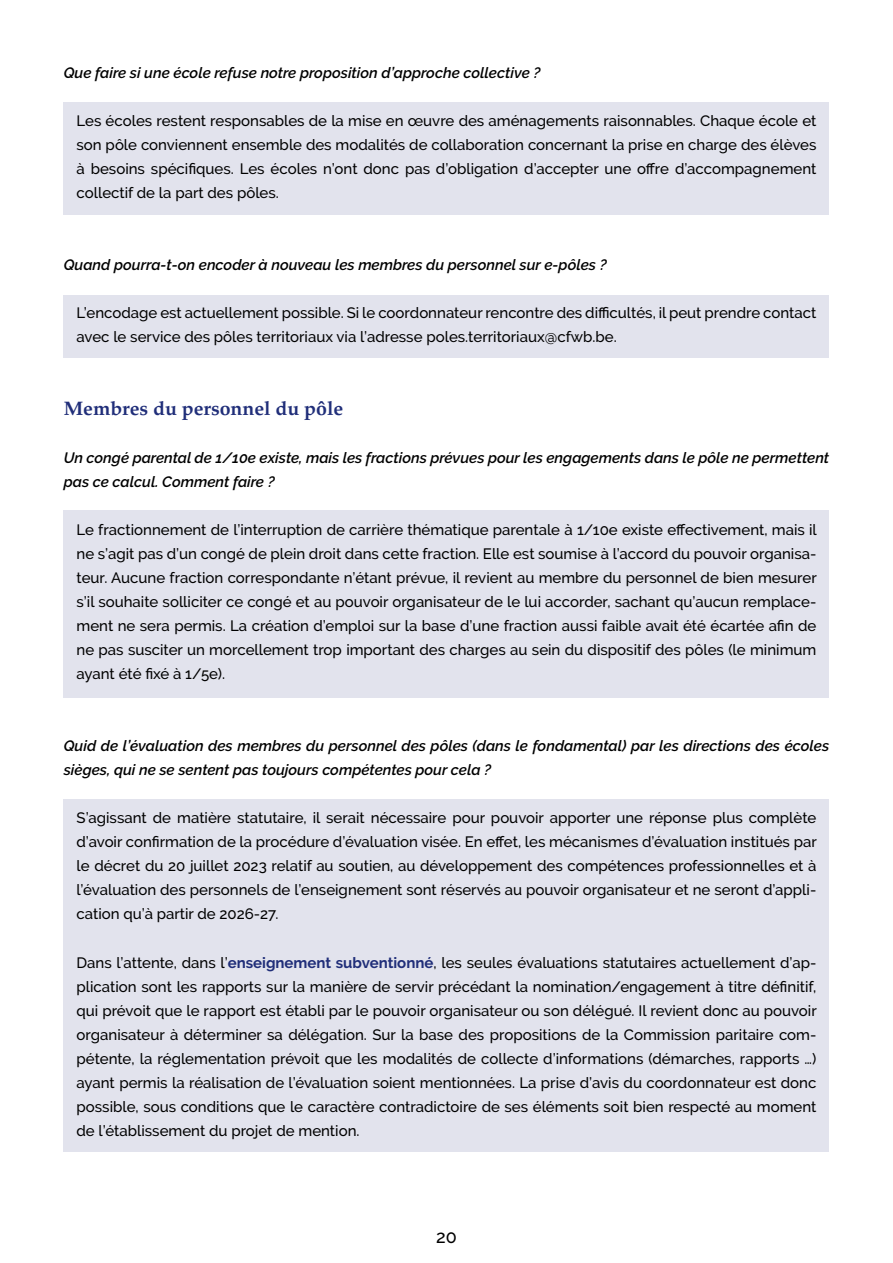
<style>
.page{position:relative;width:893px;height:1263px;background:#fff}
.page>*{position:absolute;margin:0;border:0;box-sizing:border-box;transform-origin:0 0}
.t1{font:700 19.5px "Palatino";color:#202e79}
.t2{font:500 18px "Raleway";color:#000}
.t3{font:500 15px/24px "Raleway";color:#000;text-align:justify}
.t4{font:italic 600 15px/24px "Raleway";color:#000}
.s1{font-weight:700;color:#202e79}
</style>
<div class="page">
<div style="left:64px;top:102px;width:765px;height:113px;background:#e2e3ed"></div>
<div style="left:64px;top:296px;width:765px;height:62px;background:#e2e3ed"></div>
<div style="left:64px;top:510px;width:765px;height:187px;background:#e2e3ed"></div>
<div style="left:64px;top:799px;width:765px;height:353px;background:#e2e3ed"></div>
<p class="t4" style="left:64px;top:61px;width:478px">Que faire si une école refuse notre proposition d’approche collective ?</p>
<p class="t3" style="left:77px;top:109px;width:741px">Les écoles restent responsables de la mise en œuvre des aménagements raisonnables. Chaque école et son pôle conviennent ensemble des modalités de collaboration concernant la prise en charge des élèves à besoins spécifiques. Les écoles n’ont donc pas d’obligation d’accepter une offre d’accompagnement collectif de la part des pôles.</p>
<p class="t4" style="left:64px;top:253px;width:544px">Quand pourra-t-on encoder à nouveau les membres du personnel sur e-pôles ?</p>
<p class="t3" style="left:77px;top:301px;width:741px">L’encodage est actuellement possible. Si le coordonnateur rencontre des difficultés, il peut prendre contact avec le service des pôles territoriaux via l’adresse poles.territoriaux@cfwb.be.</p>
<h1 class="t1" style="left:64px;top:392px;width:281px">Membres du personnel du pôle</h1>
<p class="t4" style="left:64px;top:446px;width:767px">Un congé parental de 1/10e existe, mais les fractions prévues pour les engagements dans le pôle ne permettent pas ce calcul. Comment faire ?</p>
<p class="t3" style="left:77px;top:518px;width:742px">Le fractionnement de l’interruption de carrière thématique parentale à 1/10e existe effectivement, mais il ne s’agit pas d’un congé de plein droit dans cette fraction. Elle est soumise à l’accord du pouvoir organisa&shy;teur. Aucune fraction correspondante n’étant prévue, il revient au membre du personnel de bien mesurer s’il souhaite solliciter ce congé et au pouvoir organisateur de le lui accorder, sachant qu’aucun remplace&shy;ment ne sera permis. La création d’emploi sur la base d’une fraction aussi faible avait été écartée afin de ne pas susciter un morcellement trop important des charges au sein du dispositif des pôles (le minimum ayant été fixé à 1/5e).</p>
<p class="t4" style="left:64px;top:734px;width:767px">Quid de l’évaluation des membres du personnel des pôles (dans le fondamental) par les directions des écoles sièges, qui ne se sentent pas toujours compétentes pour cela ?</p>
<p class="t3" style="left:77px;top:806px;width:742px">S’agissant de matière statutaire, il serait nécessaire pour pouvoir apporter une réponse plus complète d’avoir confirmation de la procédure d’évaluation visée. En effet, les mécanismes d’évaluation institués par le décret du 20 juillet 2023 relatif au soutien, au développement des compétences professionnelles et à l’évaluation des personnels de l’enseignement sont réservés au pouvoir organisateur et ne seront d’appli&shy;cation qu’à partir de 2026-27.</p>
<p class="t3" style="left:77px;top:950px;width:742px">Dans l’attente, dans l’<span class="s1">enseignement subventionné</span>, les seules évaluations statutaires actuellement d’ap&shy;plication sont les rapports sur la manière de servir précédant la nomination/engagement à titre définitif, qui prévoit que le rapport est établi par le pouvoir organisateur ou son délégué. Il revient donc au pouvoir organisateur à déterminer sa délégation. Sur la base des propositions de la Commission paritaire com&shy;pétente, la réglementation prévoit que les modalités de collecte d’informations (démarches, rapports …) ayant permis la réalisation de l’évaluation soient mentionnées. La prise d’avis du coordonnateur est donc possible, sous conditions que le caractère contradictoire de ses éléments soit bien respecté au moment de l’établissement du projet de mention.</p>
<p class="t2" style="left:436px;top:1226px;width:22px">20</p>
</div>
